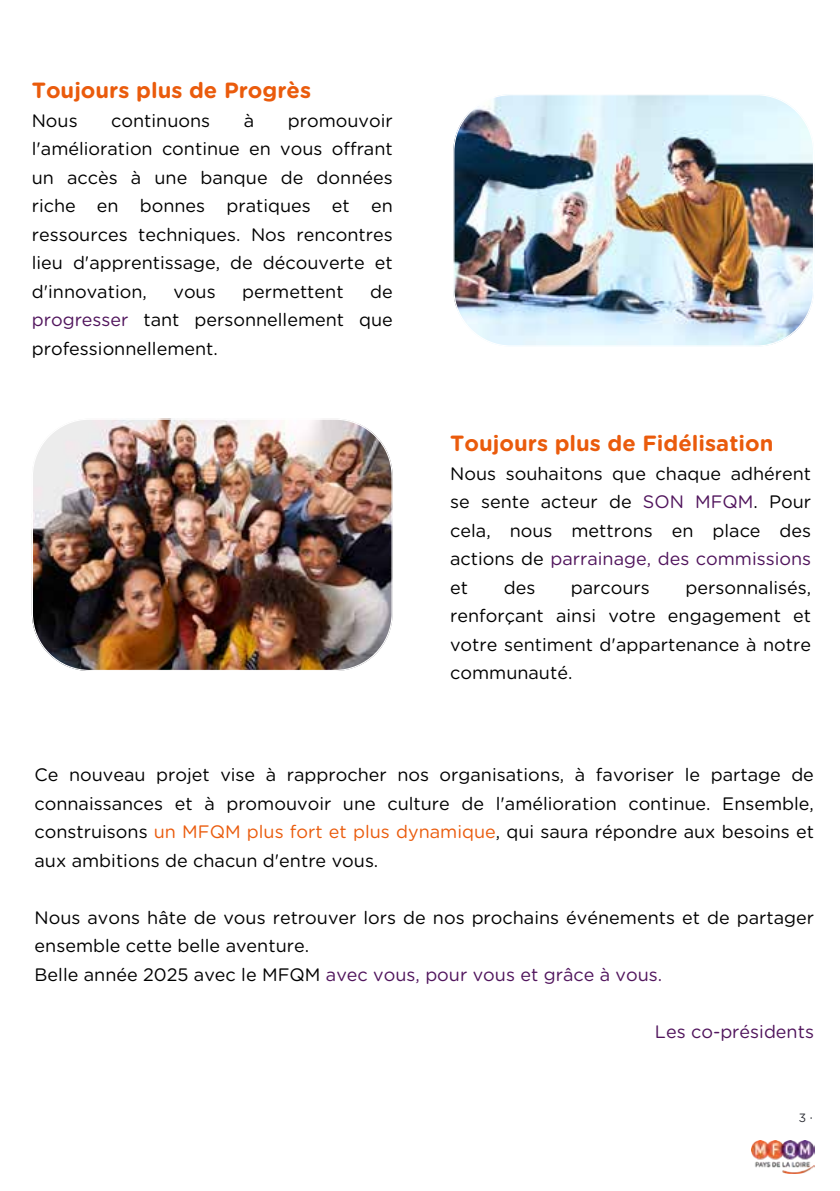
<style>
.page{position:relative;width:840px;height:1191px;background:#fff}
.page>*{position:absolute;margin:0;border:0;box-sizing:border-box;transform-origin:0 0}
.t1{font:700 22px "Gotham Rounded";color:#ea5b0c}
.t2{font:18px/28.4px "Gotham Rounded";color:#000;text-align:justify}
.t3{font:18px "Gotham Rounded";color:#50145c}
.t4{font:12px "Gotham Rounded";color:#2c2e35}
.s1{color:#50145c}
.s2{color:#ea5b0c}
.s3{font-family:"Liberation Serif"}
</style>
<div class="page">
<img style="left:453px;top:94px;width:360px;height:252px">
<img style="left:32px;top:418px;width:360px;height:253px">
<img style="left:751px;top:1140px;width:63px;height:33px">
<p class="t1" style="left:32px;top:74px;width:281px">Toujours plus de Progrès</p>
<p class="t2" style="left:32px;top:106px;width:47px">Nous</p>
<p class="t2" style="left:111px;top:106px;width:100px">continuons</p>
<p class="t2" style="left:244px;top:106px;width:12px">à</p>
<p class="t2" style="left:32px;top:106px;width:362px;text-indent:256px">promouvoir l'amélioration continue en vous offrant un accès à une banque de données riche en bonnes pratiques et en ressources techniques. Nos rencontres lieu d'apprentissage, de découverte et d'innovation,</p>
<p class="t2" style="left:32px;top:276px;width:362px;text-indent:338px">de <span class="s1">progresser</span> tant personnellement que professionnellement.</p>
<p class="t2" style="left:173px;top:276px;width:44px">vous</p>
<p class="t2" style="left:242px;top:276px;width:103px">permettent</p>
<p class="t1" style="left:450px;top:427px;width:324px">Toujours plus de Fidélisation</p>
<p class="t2" style="left:450px;top:458px;width:362px">Nous souhaitons que chaque adhérent se sente acteur de <span class="s1">SON MFQM</span>. Pour cela, nous mettrons en place des actions de <span class="s1">parrainage, des commissions </span>et</p>
<p class="t2" style="left:450px;top:572px;width:362px;text-indent:235px">personnalisés, renforçant ainsi votre engagement et votre sentiment d'appartenance à notre communauté.</p>
<p class="t2" style="left:503px;top:572px;width:33px">des</p>
<p class="t2" style="left:570px;top:572px;width:80px">parcours</p>
<p class="t2" style="left:34px;top:760px;width:780px">Ce nouveau projet vise à rapprocher nos organisations, à favoriser le partage de connaissances et à promouvoir une culture de l'amélioration continue. Ensemble, construisons <span class="s2">un MFQM plus fort et plus dynamique</span>, qui saura répondre aux besoins et aux ambitions de chacun d'entre vous.</p>
<p class="t2" style="left:34px;top:902px;width:780px;text-align:left">Nous avons hâte de vous retrouver lors de nos prochains événements et de partager ensemble cette belle aventure.<br>Belle année 2025 avec le MFQM <span class="s1">avec vous, pour vous et grâce à vous.</span></p>
<p class="t3" style="left:654px;top:1019px;width:160px">Les co-présidents</p>
<p class="t4" style="left:798px;top:1110px;width:15px">3 <span class="s3">∙</span></p>
</div>
